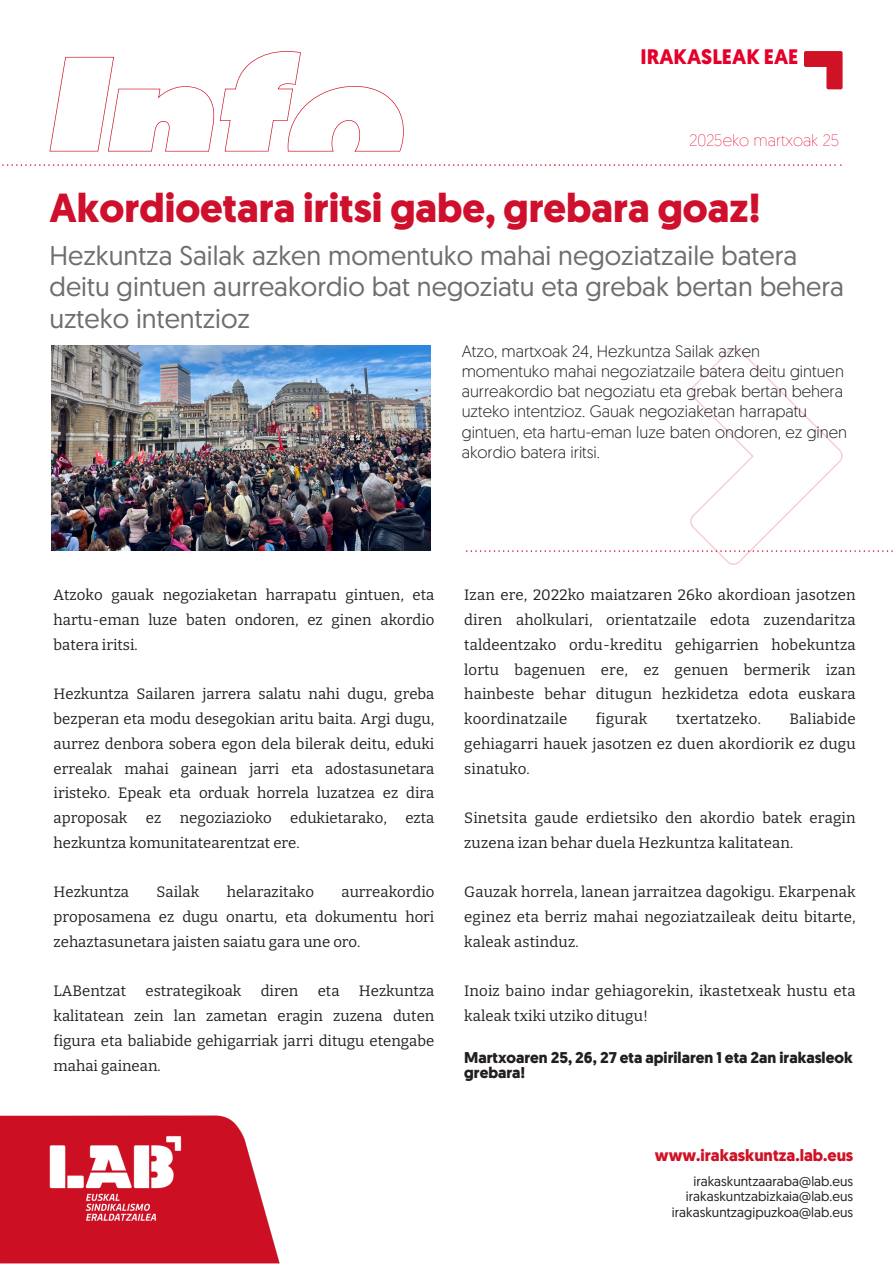
<style>
.page{position:relative;width:894px;height:1264px;background:#fff}
.page>*{position:absolute;margin:0;border:0;box-sizing:border-box;transform-origin:0 0}
.t1{font:700 40.5px "Geomanist";color:#cf102d}
.t2{font:27px/31.5px "Geomanist";color:#6d6e70}
.t3{font:700 21px "Geomanist";color:#e4002b}
.t4{font:300 16.5px/20.2px "Geomanist";color:#231f20}
.t5{font:700 16.5px "Geomanist";color:#cf1226}
.t6{font:200 16.5px "Geomanist";color:#e4002b}
.t7{font:700 15.6px/15.8px "Geomanist";color:#231f20}
.t8{font:15px/24.8px "Bitter";letter-spacing:.01em;color:#231f20;text-align:justify}
.t9{font:13.5px "Geomanist";letter-spacing:.005em;color:#231f20}
</style>
<div class="page">
<img style="left:0;top:1115px;width:280px;height:148px">
<svg style="left:2px;top:164px;width:259px;height:2px"></svg>
<svg style="left:466px;top:348px;width:376px;height:217px"></svg>
<svg style="left:804px;top:51px;width:38px;height:38px"></svg>
<svg style="left:49px;top:51px;width:354px;height:100px"></svg>
<img style="left:51px;top:346px;width:379px;height:204px">
<p class="t3" style="left:640px;top:48px;width:159px">IRAKASLEAK EAE</p>
<h5 class="t6" style="left:689px;top:133px;width:151px">2025eko martxoak 25</h5>
<h4 class="t1" style="left:49px;top:191px;width:712px">Akordioetara iritsi gabe, grebara goaz!</h4>
<p class="t2" style="left:49px;top:242px;width:795px">Hezkuntza Sailak azken momentuko mahai negoziatzaile batera deitu gintuen aurreakordio bat negoziatu eta grebak bertan behera uzteko intentzioz</p>
<h5 class="t4" style="left:461px;top:342px;width:387px">Atzo, martxoak 24, Hezkuntza Sailak azken momentuko mahai negoziatzaile batera deitu gintuen aurreakordio bat negoziatu eta grebak bertan behera uzteko intentzioz. Gauak negoziaketan harrapatu gintuen, eta hartu-eman luze baten ondoren, ez ginen akordio batera iritsi.</h5>
<h3 class="t8" style="left:54px;top:583px;width:382px">Atzoko gauak negoziaketan harrapatu gintuen, eta hartu-eman luze baten ondoren, ez ginen akordio batera iritsi.</h3>
<h5 class="t8" style="left:54px;top:682px;width:382px">Hezkuntza Sailaren jarrera salatu nahi dugu, greba bezperan eta modu desegokian aritu baita. Argi dugu, aurrez denbora sobera egon dela bilerak deitu, eduki errealak mahai gainean jarri eta adostasunetara iristeko. Epeak eta orduak horrela luzatzea ez dira aproposak ez negoziazioko edukietarako, ezta hezkuntza komunitatearentzat ere.</h5>
<h1 class="t8" style="left:54px;top:880px;width:77px">Hezkuntza</h1>
<h1 class="t8" style="left:156px;top:880px;width:44px">Sailak</h1>
<h1 class="t8" style="left:227px;top:880px;width:89px">helarazitako</h1>
<h1 class="t8" style="left:54px;top:880px;width:382px;text-indent:288px">aurreakordio proposamena ez dugu onartu, eta dokumentu hori zehaztasunetara jaisten saiatu gara une oro.</h1>
<h2 class="t8" style="left:54px;top:979px;width:74px">LABentzat</h2>
<h2 class="t8" style="left:145px;top:979px;width:97px">estrategikoak</h2>
<h2 class="t8" style="left:261px;top:979px;width:39px">diren</h2>
<h2 class="t8" style="left:317px;top:979px;width:23px">eta</h2>
<h2 class="t8" style="left:54px;top:979px;width:382px;text-indent:305px">Hezkuntza kalitatean zein lan zametan eragin zuzena duten figura eta baliabide gehigarriak jarri ditugu etengabe mahai gainean.</h2>
<h5 class="t8" style="left:464px;top:583px;width:393px">Izan ere, 2022ko maiatzaren 26ko akordioan jasotzen diren aholkulari, orientatzaile edota zuzendaritza taldeentzako ordu-kreditu gehigarrien hobekuntza lortu bagenuen ere, ez genuen bermerik izan hainbeste behar ditugun hezkidetza edota euskara koordinatzaile</h5>
<h5 class="t8" style="left:595px;top:706px;width:53px">figurak</h5>
<h5 class="t8" style="left:675px;top:706px;width:86px">txertatzeko.</h5>
<h5 class="t8" style="left:464px;top:706px;width:393px;text-indent:325px">Baliabide gehiagarri hauek jasotzen ez duen akordiorik ez dugu sinatuko.</h5>
<p class="t8" style="left:464px;top:805px;width:393px">Sinetsita gaude erdietsiko den akordio batek eragin zuzena izan behar duela Hezkuntza kalitatean.</p>
<h5 class="t8" style="left:464px;top:880px;width:393px">Gauzak horrela, lanean jarraitzea dagokigu. Ekarpenak eginez eta berriz mahai negoziatzaileak deitu bitarte, kaleak astinduz.</h5>
<h5 class="t8" style="left:464px;top:979px;width:393px">Inoiz baino indar gehiagorekin, ikastetxeak hustu eta kaleak txiki utziko ditugu!</h5>
<h4 class="t7" style="left:464px;top:1050px;width:390px">Martxoaren 25, 26, 27 eta apirilaren 1 eta 2an irakasleok grebara!</h4>
<h5 class="t5" style="left:654px;top:1148px;width:200px">www.irakaskuntza.lab.eus</h5>
<h5 class="t9" style="left:693px;top:1175px;width:161px">irakaskuntzaaraba@lab.eus</h5>
<h5 class="t9" style="left:685px;top:1191px;width:169px">irakaskuntzabizkaia@lab.eus</h5>
<h5 class="t9" style="left:671px;top:1206px;width:183px">irakaskuntzagipuzkoa@lab.eus</h5>
</div>
